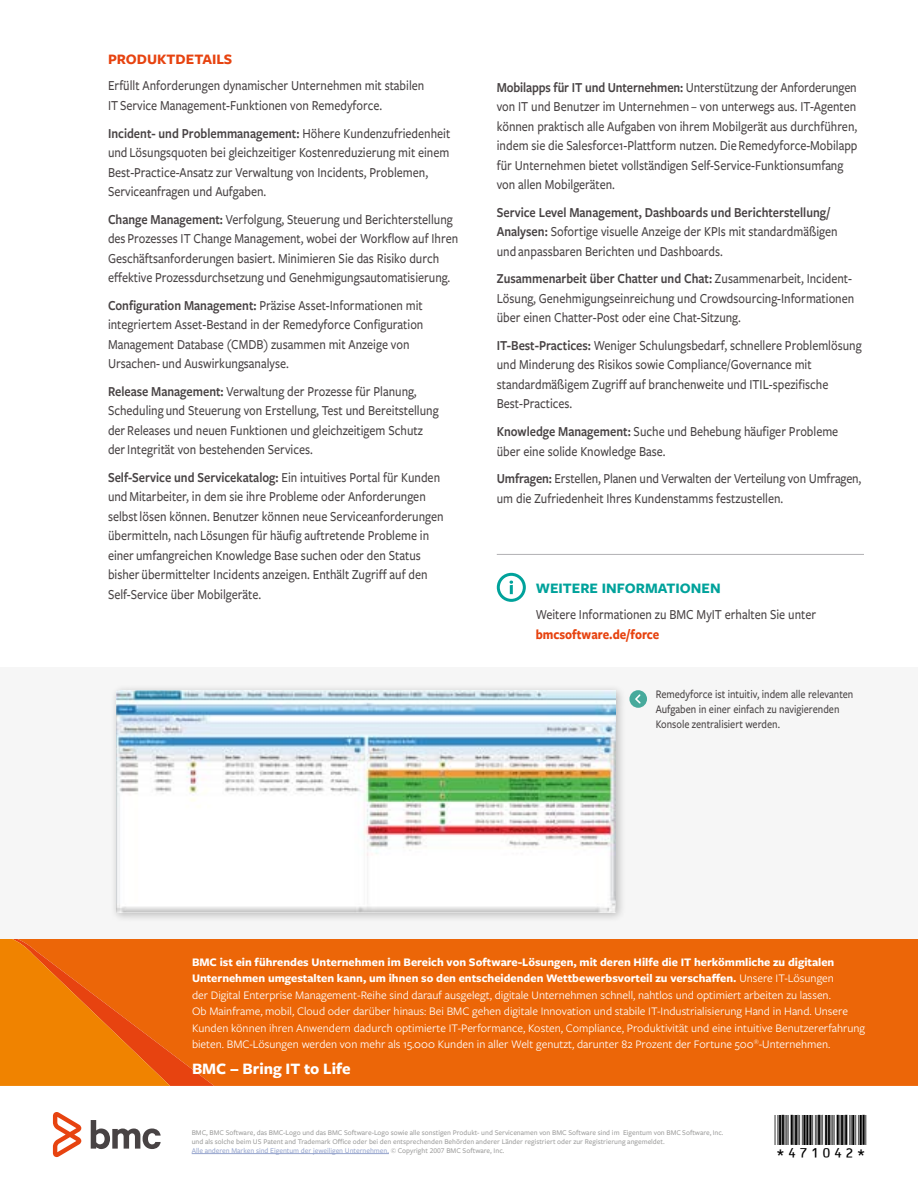
<style>
.page{position:relative;width:918px;height:1188px;background:#fff}
.page>*{position:absolute;margin:0;border:0;box-sizing:border-box;transform-origin:0 0}
.t1{font:30px "BC39 HI Tall HR";color:#000}
.t2{font:700 16.5px "Freight Sans Pro";color:#fff}
.t3{font:700 15px "Freight Sans Pro";color:#00a29b}
.t4{font:700 15px "Freight Sans Pro";color:#e74310}
.t5{font:500 14.25px/19.5px "Freight Sans Pro";color:#484344;scale:.88 1}
.t6{font:700 14.25px "Freight Sans Pro";color:#e74310;scale:.88 1}
.t7{font:12px/16.5px "Freight Sans Pro";color:#fff}
.t8{font:500 12px/15px "Freight Sans Pro";color:#484344;scale:.88 1}
.t9{font:500 7.5px/9px "Freight Sans Pro";color:#9d9d9c}
.s1{font-weight:600}
.s2{font-weight:700}
.s3{color:#95a4cd}
</style>
<div class="page">
<svg style="left:91px;top:1120px;width:70px;height:29px"></svg>
<svg style="left:53px;top:1112px;width:28px;height:45px"></svg>
<div style="left:214px;top:939px;width:704px;height:147px;background:#ec6608"></div>
<svg style="left:0;top:939px;width:214px;height:147px;background:#ed6f06"></svg>
<hr style="left:192px;top:1153px;width:197px;height:1px;background:#95a4cd">
<div style="left:0;top:667px;width:918px;height:272px;background:#f6f6f6"></div>
<div style="left:629px;top:690px;width:18px;height:18px;background:#47aa9c;border-radius:50%"></div>
<svg style="left:635px;top:694px;width:6px;height:10px"></svg>
<div style="left:111px;top:685px;width:516px;height:238px;background:#000;opacity:.25"></div>
<img style="left:116px;top:690px;width:500px;height:222px">
<div style="left:497px;top:573px;width:29px;height:29px;border:3px solid #00a29b;border-radius:50%"></div>
<svg style="left:510px;top:581px;width:3px;height:13px"></svg>
<hr style="left:497px;top:554px;width:367px;height:1px;background:#b1b0b3">
<p class="t4" style="left:108px;top:49px;width:126px">PRODUKTDETAILS</p>
<p class="t5" style="left:108px;top:76px;width:361px">Erfüllt Anforderungen dynamischer Unternehmen mit stabilen<br>IT Service Management-Funktionen von Remedyforce.</p>
<p class="t5" style="left:108px;top:123px;width:390px"><span class="s1">Incident- und Problemmanagement:</span> Höhere Kundenzufriedenheit und Lösungsquoten bei gleichzeitiger Kostenreduzierung mit einem Best-Practice-Ansatz zur Verwaltung von Incidents, Problemen, Serviceanfragen und Aufgaben.</p>
<p class="t5" style="left:108px;top:209px;width:400px"><span class="s1">Change Management:</span> Verfolgung, Steuerung und Berichterstellung des Prozesses IT Change Management, wobei der Workflow auf Ihren Geschäftsanforderungen basiert. Minimieren Sie das Risiko durch effektive Prozessdurchsetzung und Genehmigungsautomatisierung.</p>
<p class="t5" style="left:108px;top:295px;width:360px"><span class="s1">Configuration Management:</span> Präzise Asset-Informationen mit integriertem Asset-Bestand in der Remedyforce Configuration Management Database (CMDB) zusammen mit Anzeige von Ursachen- und Auswirkungsanalyse.</p>
<p class="t5" style="left:108px;top:381px;width:377px"><span class="s1">Release Management:</span> Verwaltung der Prozesse für Planung, Scheduling und Steuerung von Erstellung, Test und Bereitstellung der Releases und neuen Funktionen und gleichzeitigem Schutz der Integrität von bestehenden Services.</p>
<p class="t5" style="left:108px;top:467px;width:383px"><span class="s1">Self-Service und Servicekatalog:</span> Ein intuitives Portal für Kunden und Mitarbeiter, in dem sie ihre Probleme oder Anforderungen selbst lösen können. Benutzer können neue Serviceanforderungen übermitteln, nach Lösungen für häufig auftretende Probleme in einer umfangreichen Knowledge Base suchen oder den Status bisher übermittelter Incidents anzeigen. Enthält Zugriff auf den Self‑Service über Mobilgeräte.</p>
<p class="t5" style="left:497px;top:77px;width:411px"><span class="s1">Mobilapps für IT und Unternehmen:</span> Unterstützung der Anforderungen von IT und Benutzer im Unternehmen – von unterwegs aus. IT-Agenten können praktisch alle Aufgaben von ihrem Mobilgerät aus durchführen, indem sie die Salesforce1-Plattform nutzen. Die Remedyforce-Mobilapp für Unternehmen bietet vollständigen Self-Service-Funktionsumfang von allen Mobilgeräten.</p>
<p class="t5" style="left:497px;top:202px;width:389px"><span class="s1">Service Level Management, Dashboards und Berichterstellung/<br>Analysen:</span> Sofortige visuelle Anzeige der KPIs mit standardmäßigen und anpassbaren Berichten und Dashboards.</p>
<p class="t5" style="left:497px;top:268px;width:408px"><span class="s1">Zusammenarbeit über Chatter und Chat:</span> Zusammenarbeit, Incident-<br>Lösung, Genehmigungseinreichung und Crowdsourcing-Informationen über einen Chatter-Post oder eine Chat-Sitzung.</p>
<p class="t5" style="left:497px;top:335px;width:416px"><span class="s1">IT-Best-Practices:</span> Weniger Schulungsbedarf, schnellere Problemlösung und Minderung des Risikos sowie Compliance/Governance mit standardmäßigem Zugriff auf branchenweite und ITIL-spezifische Best-Practices.</p>
<p class="t5" style="left:497px;top:421px;width:390px"><span class="s1">Knowledge Management:</span> Suche und Behebung häufiger Probleme über eine solide Knowledge Base.</p>
<p class="t5" style="left:497px;top:468px;width:416px"><span class="s1">Umfragen:</span> Erstellen, Planen und Verwalten der Verteilung von Umfragen, um die Zufriedenheit Ihres Kundenstamms festzustellen.</p>
<p class="t3" style="left:536px;top:578px;width:187px">WEITERE INFORMATIONEN</p>
<p class="t5" style="left:536px;top:604px;width:320px">Weitere Informationen zu BMC MyIT erhalten Sie unter</p>
<p class="t6" style="left:536px;top:624px;width:142px">bmcsoftware.de/force</p>
<p class="t8" style="left:656px;top:686px;width:226px">Remedyforce ist intuitiv, indem alle relevanten<br>Aufgaben in einer einfach zu navigierenden<br>Konsole zentralisiert werden.</p>
<p class="t7" style="left:192px;top:953px;width:675px"><span class="s2">BMC ist ein führendes Unternehmen im Bereich von Software-Lösungen, mit deren Hilfe die IT herkömmliche zu digitalen Unternehmen umgestalten kann, um ihnen so den entscheidenden Wettbewerbsvorteil zu verschaffen.</span> Unsere IT-Lösungen<br>der Digital Enterprise Management-Reihe sind darauf ausgelegt, digitale Unternehmen schnell, nahtlos und optimiert arbeiten zu lassen.<br>Ob Mainframe, mobil, Cloud oder darüber hinaus: Bei BMC gehen digitale Innovation und stabile IT-Industrialisierung Hand in Hand. Unsere Kunden können ihren Anwendern dadurch optimierte IT-Performance, Kosten, Compliance, Produktivität und eine intuitive Benutzererfahrung bieten. BMC-Lösungen werden von mehr als 15.000 Kunden in aller Welt genutzt, darunter 82 Prozent der Fortune 500<sup>®</sup>-Unternehmen.</p>
<p class="t2" style="left:192px;top:1058px;width:160px">BMC – Bring IT to Life</p>
<p class="t9" style="left:192px;top:1127px;width:533px">BMC, BMC Software, das BMC-Logo und das BMC Software-Logo sowie alle sonstigen Produkt- und Servicenamen von BMC Software sind im Eigentum von BMC Software, Inc. und als solche beim US Patent and Trademark Office oder bei den entsprechenden Behörden anderer Länder registriert oder zur Registrierung angemeldet.<br><span class="s3">Alle anderen Marken sind Eigentum der jeweiligen Unternehmen.</span> © Copyright 2007 BMC Software, Inc.</p>
<h1 class="t1" style="left:775px;top:1107px;width:94px">*471042*</h1>
</div>
